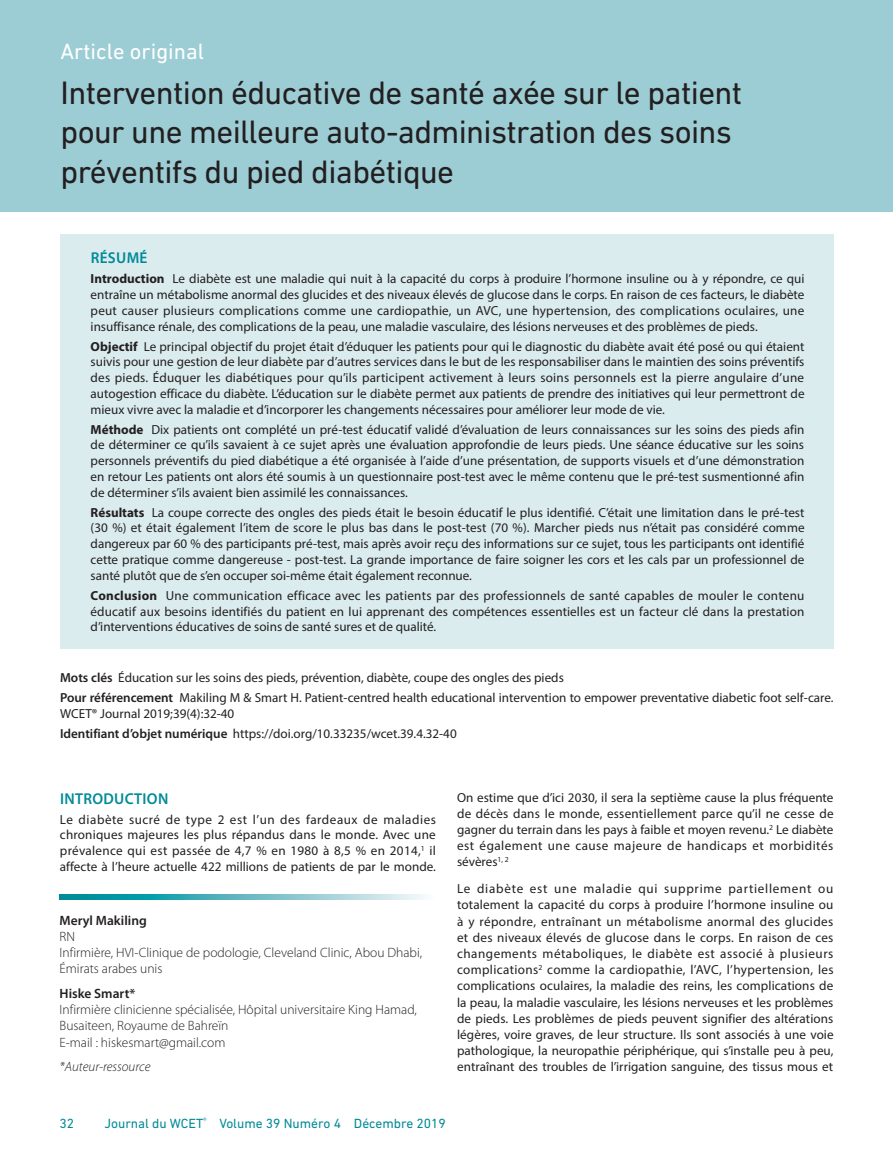
<style>
.page{position:relative;width:893px;height:1149px;background:#fff}
.page>*{position:absolute;margin:0;border:0;box-sizing:border-box;transform-origin:0 0}
._2019_WCET_Top_Title{font:33px/39px "DIN Next LT Pro";letter-spacing:-.02em;color:#231f20}
._2019_WCET_Top_Title-2{font:22.5px "DIN Next LT Pro";color:#fff}
._2019_WCET_Heading{font:600 15.75px "Myriad Pro";letter-spacing:.02em;color:#008a97}
.WCET-Author_details{font:300 13.5px/16.2px "Myriad Pro";color:#231f20}
.t1{font:13.5px "DIN Next LT Pro";color:#008a97}
.WCET-Author{font:600 13.5px "Myriad Pro";color:#231f20}
.WCET-Author_details-2{font:italic 300 13.5px "Myriad Pro";color:#231f20}
._2019_WCET_Galley{font:13.2px/15.8px "Myriad Pro";color:#231f20;text-align:justify}
.s1{font-weight:700}
.s2{font-weight:600}
</style>
<div class="page">
<div style="left:0;top:0;width:893px;height:212px;background:#9ccdd5"></div>
<div style="left:60px;top:234px;width:773px;height:414px;background:#dbecef"></div>
<svg style="left:60px;top:894px;width:365px;height:5px;background:#64bac4"></svg>
<p class="_2019_WCET_Top_Title-2" style="left:61px;top:39px;width:145px">Article original</p>
<p class="_2019_WCET_Top_Title" style="left:61px;top:73px;width:683px">Intervention éducative de santé axée sur le patient pour une meilleure auto-administration des soins préventifs du pied diabétique</p>
<p class="_2019_WCET_Heading" style="left:91px;top:248px;width:58px">RÉSUMÉ</p>
<p class="_2019_WCET_Galley" style="left:91px;top:270px;width:715px"><span class="s1">Introduction</span> Le diabète est une maladie qui nuit à la capacité du corps à produire l’hormone insuline ou à y répondre, ce qui entraîne un métabolisme anormal des glucides et des niveaux élevés de glucose dans le corps. En raison de ces facteurs, le diabète peut causer plusieurs complications comme une cardiopathie, un AVC, une hypertension, des complications oculaires, une insuffisance rénale, des complications de la peau, une maladie vasculaire, des lésions nerveuses et des problèmes de pieds.</p>
<p class="_2019_WCET_Galley" style="left:91px;top:338px;width:715px"><span class="s1">Objectif</span> Le principal objectif du projet était d’éduquer les patients pour qui le diagnostic du diabète avait été posé ou qui étaient suivis pour une gestion de leur diabète par d’autres services dans le but de les responsabiliser dans le maintien des soins préventifs des pieds. Éduquer les diabétiques pour qu’ils participent activement à leurs soins personnels est la pierre angulaire d’une autogestion efficace du diabète. L’éducation sur le diabète permet aux patients de prendre des initiatives qui leur permettront de mieux vivre avec la maladie et d’incorporer les changements nécessaires pour améliorer leur mode de vie.</p>
<p class="_2019_WCET_Galley" style="left:91px;top:421px;width:715px"><span class="s1">Méthode</span> Dix patients ont complété un pré-test éducatif validé d’évaluation de leurs connaissances sur les soins des pieds afin de déterminer ce qu’ils savaient à ce sujet après une évaluation approfondie de leurs pieds. Une séance éducative sur les soins personnels préventifs du pied diabétique a été organisée à l’aide d’une présentation, de supports visuels et d’une démonstration en retour Les patients ont alors été soumis à un questionnaire post-test avec le même contenu que le pré-test susmentionné afin de déterminer s’ils avaient bien assimilé les connaissances.</p>
<p class="_2019_WCET_Galley" style="left:91px;top:504px;width:715px"><span class="s1">Résultats</span> La coupe correcte des ongles des pieds était le besoin éducatif le plus identifié. C’était une limitation dans le pré-test (30 %) et était également l’item de score le plus bas dans le post-test (70 %). Marcher pieds nus n’était pas considéré comme dangereux par 60 % des participants pré-test, mais après avoir reçu des informations sur ce sujet, tous les participants ont identifié cette pratique comme dangereuse - post-test. La grande importance de faire soigner les cors et les cals par un professionnel de santé plutôt que de s’en occuper soi-même était également reconnue.</p>
<p class="_2019_WCET_Galley" style="left:91px;top:587px;width:715px"><span class="s1">Conclusion</span> Une communication efficace avec les patients par des professionnels de santé capables de mouler le contenu éducatif aux besoins identifiés du patient en lui apprenant des compétences essentielles est un facteur clé dans la prestation d’interventions éducatives de soins de santé sures et de qualité.</p>
<p class="_2019_WCET_Galley" style="left:60px;top:669px;width:505px"><span class="s2">Mots clés</span> Éducation sur les soins des pieds, prévention, diabète, coupe des ongles des pieds</p>
<p class="_2019_WCET_Galley" style="left:60px;top:689px;width:775px"><span class="s2">Pour référencement</span> Makiling M &amp; Smart H. Patient-centred health educational intervention to empower preventative diabetic foot self-care.<br>WCET® Journal 2019;39(4):32-40</p>
<p class="_2019_WCET_Galley" style="left:60px;top:725px;width:398px"><span class="s2">Identifiant d’objet numérique</span> https://doi.org/10.33235/wcet.39.4.32-40</p>
<p class="_2019_WCET_Heading" style="left:60px;top:788px;width:110px">INTRODUCTION</p>
<p class="_2019_WCET_Galley" style="left:60px;top:811px;width:377px">Le diabète sucré de type 2 est l’un des fardeaux de maladies chroniques majeures les plus répandus dans le monde. Avec une prévalence qui est passée de 4,7 % en 1980 à 8,5 % en 2014,<sup>1</sup> il affecte à l’heure actuelle 422 millions de patients de par le monde.</p>
<p class="WCET-Author" style="left:60px;top:911px;width:89px">Meryl Makiling</p>
<p class="WCET-Author_details" style="left:60px;top:927px;width:17px">RN</p>
<p class="WCET-Author_details" style="left:60px;top:944px;width:364px">Infirmière, HVI-Clinique de podologie, Cleveland Clinic, Abou Dhabi,<br>Émirats arabes unis</p>
<p class="WCET-Author" style="left:60px;top:984px;width:77px">Hiske Smart*</p>
<p class="WCET-Author_details" style="left:60px;top:1001px;width:359px">Infirmière clinicienne spécialisée, Hôpital universitaire King Hamad,<br>Busaiteen, Royaume de Bahreïn<br>E-mail : hiskesmart@gmail.com</p>
<p class="WCET-Author_details-2" style="left:60px;top:1058px;width:92px">*Auteur-ressource</p>
<p class="_2019_WCET_Galley" style="left:457px;top:788px;width:378px;line-height:16.2px">On estime que d’ici 2030, il sera la septième cause la plus fréquente de décès dans le monde, essentiellement parce qu’il ne cesse de gagner du terrain dans les pays à faible et moyen revenu.<sup>2</sup> Le diabète est également une cause majeure de handicaps et morbidités sévères<sup>1,</sup> <sup>2</sup></p>
<p class="_2019_WCET_Galley" style="left:457px;top:880px;width:378px;line-height:16.2px">Le diabète est une maladie qui supprime partiellement ou totalement la capacité du corps à produire l’hormone insuline ou à y répondre, entraînant un métabolisme anormal des glucides et des niveaux élevés de glucose dans le corps. En raison de ces changements métaboliques, le diabète est associé à plusieurs complications<sup>2</sup> comme la cardiopathie, l’AVC, l’hypertension, les complications oculaires, la maladie des reins, les complications de la peau, la maladie vasculaire, les lésions nerveuses et les problèmes de pieds. Les problèmes de pieds peuvent signifier des altérations légères, voire graves, de leur structure. Ils sont associés à une voie pathologique, la neuropathie périphérique, qui s’installe peu à peu, entraînant des troubles de l’irrigation sanguine, des tissus mous et</p>
<p class="t1" style="left:105px;top:1114px;width:104px">Journal du WCET<sup>®</sup></p>
<p class="t1" style="left:60px;top:1114px;width:16px">32</p>
<p class="t1" style="left:219px;top:1114px;width:228px">Volume 39 Numéro 4 Décembre 2019</p>
</div>
